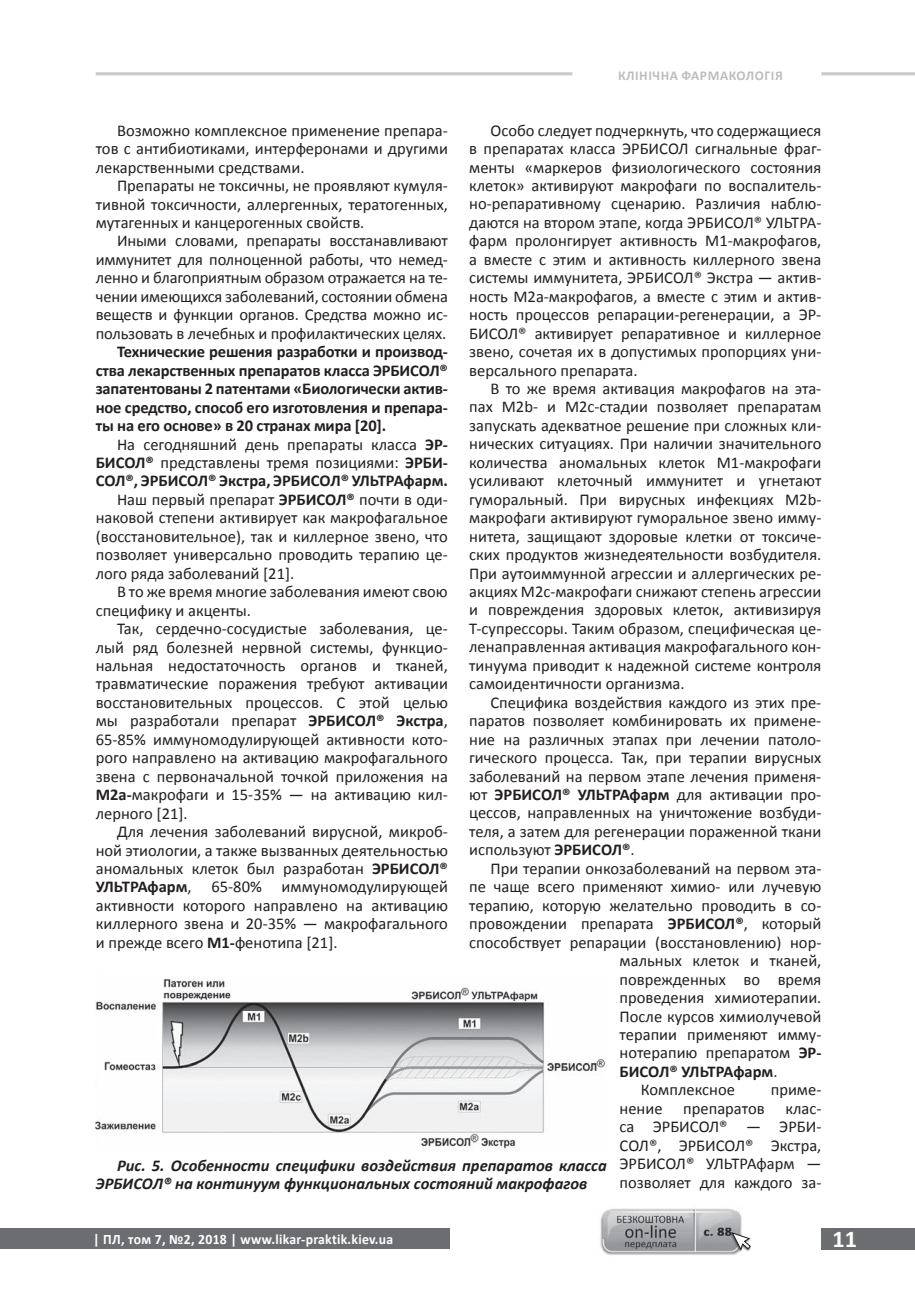
<style>
.page{position:relative;width:915px;height:1306px;background:#fff}
.page>*{position:absolute;margin:0;border:0;box-sizing:border-box;transform-origin:0 0}
.t1{font:700 24.15px "Calibri";color:#fff}
.t2{font:16.5px/18.5px "Calibri";color:#231f20;text-align:justify}
.t3{font:700 16.5px/18.5px "Calibri";letter-spacing:-.01em;color:#231f20;text-align:justify}
.t4{font:italic 700 16.5px/18px "Calibri";color:#231f20}
.t5{font:700 14.4px "Calibri";letter-spacing:.02em;color:#fff;scale:.95 1}
.t6{font:700 13.5px "Calibri";letter-spacing:.04em;color:#bcbdc0}
.s1{font-weight:700}
.s2{font-weight:400}
</style>
<div class="page">
<div style="left:0;top:1228px;width:450px;height:20px;background:#6c6d70"></div>
<div style="left:821px;top:1228px;width:93px;height:21px;background:#6c6d70"></div>
<img style="left:600px;top:1208px;width:142px;height:47px">
<div style="left:729px;top:1232px;width:22px;height:20px;background:#231f20;opacity:.75"></div>
<svg style="left:731px;top:1232px;width:19px;height:18px"></svg>
<hr style="left:96px;top:72px;width:476px;height:3px;background:#939598">
<hr style="left:821px;top:72px;width:93px;height:3px;background:#939598">
<img style="left:96px;top:979px;width:510px;height:171px">
<p class="t6" style="left:617px;top:67px;width:166px">КЛІНІЧНА ФАРМАКОЛОГІЯ</p>
<p class="t2" style="left:469px;top:121px;width:353px;text-indent:21px">Особо следует подчеркнуть, что содержащиеся в препаратах класса ЭРБИСОЛ сигнальные фраг&shy;менты «маркеров физиологического состояния клеток» активируют макрофаги по воспалитель&shy;но-репаративному сценарию. Различия наблю&shy;даются на втором этапе, когда ЭРБИСОЛ® УЛЬТРА&shy;фарм пролонгирует активность М1-макрофагов, а вместе с этим и активность киллерного звена системы иммунитета, ЭРБИСОЛ® Экстра — актив&shy;ность М2а-макрофагов, а вместе с этим и актив&shy;ность процессов репарации-регенерации, а ЭР-БИСОЛ® активирует репаративное и киллерное звено, сочетая их в допустимых пропорциях уни&shy;версального препарата.</p>
<p class="t2" style="left:469px;top:379px;width:353px;text-indent:21px">В то же время активация макрофагов на эта&shy;пах М2b- и М2с-стадии позволяет препаратам запускать адекватное решение при сложных кли&shy;нических ситуациях. При наличии значительного количества аномальных клеток М1-макрофаги усиливают клеточный иммунитет и угнетают гуморальный. При вирусных инфекциях М2b&shy;макрофаги активируют гуморальное звено имму&shy;нитета, защищают здоровые клетки от токсиче&shy;ских продуктов жизнедеятельности возбудителя.<br>При аутоиммунной агрессии и аллергических ре&shy;акциях М2с-макрофаги снижают степень агрессии и повреждения здоровых клеток, активизируя Т-супрессоры. Таким образом, специфическая це&shy;ленаправленная активация макрофагального кон&shy;тинуума приводит к надежной системе контроля самоидентичности организма.</p>
<p class="t2" style="left:469px;top:693px;width:353px;text-indent:21px">Специфика воздействия каждого из этих пре&shy;паратов позволяет комбинировать их примене&shy;ние на различных этапах при лечении патоло&shy;гического процесса. Так, при терапии вирусных заболеваний на первом этапе лечения применя&shy;ют <span class="s1">ЭРБИСОЛ® УЛЬТРАфарм</span> для активации про&shy;цессов, направленных на уничтожение возбуди&shy;теля, а затем для регенерации пораженной ткани используют <span class="s1">ЭРБИСОЛ®</span>.</p>
<p class="t2" style="left:490px;top:859px;width:332px">При терапии онкозаболеваний на первом эта-</p>
<p class="t2" style="left:469px;top:877px;width:353px">пе чаще всего применяют химио- или лучевую</p>
<p class="t2" style="left:469px;top:896px;width:353px">терапию, которую желательно проводить в со-</p>
<p class="t2" style="left:469px;top:914px;width:353px">провождении препарата <span class="s1">ЭРБИСОЛ®</span>, который</p>
<p class="t2" style="left:469px;top:933px;width:353px">способствует репарации (восстановлению) нор-</p>
<p class="t2" style="left:619px;top:951px;width:203px">мальных клеток и тканей,</p>
<p class="t2" style="left:619px;top:969px;width:203px">поврежденных во время</p>
<p class="t2" style="left:619px;top:988px;width:203px">проведения химиотерапии.</p>
<p class="t2" style="left:619px;top:1006px;width:203px">После курсов химиолучевой</p>
<p class="t2" style="left:619px;top:1025px;width:203px">терапии применяют имму-</p>
<p class="t2" style="left:619px;top:1043px;width:203px">нотерапию препаратом <span class="s1">ЭР-</span></p>
<p class="t3" style="left:619px;top:1062px;width:159px">БИСОЛ® УЛЬТРАфарм<span class="s2">.</span></p>
<p class="t2" style="left:640px;top:1080px;width:95px">Комплексное</p>
<p class="t2" style="left:770px;top:1080px;width:52px">приме-</p>
<p class="t2" style="left:619px;top:1099px;width:45px">нение</p>
<p class="t2" style="left:683px;top:1099px;width:83px">препаратов</p>
<p class="t2" style="left:96px;top:121px;width:353px;text-indent:21px">Возможно комплексное применение препара&shy;тов с антибиотиками, интерферонами и другими лекарственными средствами.</p>
<p class="t2" style="left:96px;top:176px;width:353px;text-indent:21px">Препараты не токсичны, не проявляют кумуля&shy;тивной токсичности, аллергенных, тератогенных, мутагенных и канцерогенных свойств.</p>
<p class="t2" style="left:96px;top:232px;width:353px;text-indent:21px">Иными словами, препараты восстанавливают иммунитет для полноценной работы, что немед&shy;ленно и благоприятным образом отражается на те&shy;чении имеющихся заболеваний, состоянии обмена веществ и функции органов. Средства можно ис&shy;пользовать в лечебных и профилактических целях.</p>
<p class="t3" style="left:96px;top:342px;width:353px;text-indent:21px">Технические решения разработки и производ&shy;ства лекарственных препаратов класса ЭРБИСОЛ® запатентованы 2 патентами «Биологически актив&shy;ное средство, способ его изготовления и препара&shy;ты на его основе» в 20 странах мира [20].</p>
<p class="t2" style="left:117px;top:435px;width:332px">На сегодняшний день препараты класса <span class="s1">ЭР-</span></p>
<p class="t2" style="left:96px;top:453px;width:353px"><span class="s1">БИСОЛ®</span> представлены тремя позициями: <span class="s1">ЭРБИ-</span></p>
<p class="t3" style="left:96px;top:471px;width:353px">СОЛ®, ЭРБИСОЛ® Экстра, ЭРБИСОЛ® УЛЬТРАфарм.</p>
<p class="t2" style="left:117px;top:490px;width:332px">Наш первый препарат <span class="s1">ЭРБИСОЛ®</span> почти в оди-</p>
<p class="t2" style="left:96px;top:508px;width:353px">наковой степени активирует как макрофагальное</p>
<p class="t2" style="left:96px;top:527px;width:353px">(восстановительное), так и киллерное звено, что</p>
<p class="t2" style="left:96px;top:545px;width:353px">позволяет универсально проводить терапию це-</p>
<p class="t2" style="left:96px;top:564px;width:200px">лого ряда заболеваний [21].</p>
<p class="t2" style="left:117px;top:582px;width:332px">В то же время многие заболевания имеют свою</p>
<p class="t2" style="left:96px;top:601px;width:157px">специфику и акценты.</p>
<p class="t2" style="left:117px;top:619px;width:332px">Так, сердечно-сосудистые заболевания, це-</p>
<p class="t2" style="left:96px;top:638px;width:352px">лый ряд болезней нервной системы, функцио-</p>
<p class="t2" style="left:96px;top:656px;width:353px">нальная недостаточность органов и тканей,</p>
<p class="t2" style="left:96px;top:674px;width:353px">травматические поражения требуют активации</p>
<p class="t2" style="left:96px;top:693px;width:353px">восстановительных процессов. С этой целью</p>
<p class="t2" style="left:96px;top:711px;width:353px">мы разработали препарат <span class="s1">ЭРБИСОЛ® Экстра</span>,</p>
<p class="t2" style="left:96px;top:730px;width:353px">65-85% иммуномодулирующей активности кото-</p>
<p class="t2" style="left:96px;top:748px;width:353px">рого направлено на активацию макрофагального</p>
<p class="t2" style="left:96px;top:767px;width:353px">звена с первоначальной точкой приложения на</p>
<p class="t2" style="left:96px;top:785px;width:353px"><span class="s1">М2а-</span>макрофаги и 15-35% — на активацию кил-</p>
<p class="t2" style="left:96px;top:804px;width:93px">лерного [21].</p>
<p class="t2" style="left:117px;top:822px;width:332px">Для лечения заболеваний вирусной, микроб-</p>
<p class="t2" style="left:96px;top:840px;width:353px">ной этиологии, а также вызванных деятельностью</p>
<p class="t2" style="left:96px;top:859px;width:353px">аномальных клеток был разработан <span class="s1">ЭРБИСОЛ®</span></p>
<p class="t2" style="left:96px;top:877px;width:353px"><span class="s1">УЛЬТРАфарм</span>, 65-80% иммуномодулирующей</p>
<p class="t2" style="left:96px;top:896px;width:353px">активности которого направлено на активацию</p>
<p class="t2" style="left:96px;top:914px;width:353px">киллерного звена и 20-35% — макрофагального</p>
<p class="t2" style="left:96px;top:933px;width:243px">и прежде всего <span class="s1">М1-</span>фенотипа [21].</p>
<p class="t2" style="left:619px;top:1099px;width:203px;text-indent:166px">клас&shy;са ЭРБИСОЛ® — ЭРБИ-СОЛ®, ЭРБИСОЛ® Экстра, ЭРБИСОЛ® УЛЬТРАфарм — позволяет для каждого за-</p>
<p class="t4" style="left:96px;top:1156px;width:512px;text-indent:21px">Рис. 5. Особенности специфики воздействия препаратов класса<br>ЭРБИСОЛ® на континуум функциональных состояний макрофагов</p>
<p class="t5" style="left:93px;top:1229px;width:317px">| ПЛ, том 7, №2, 2018 | www.likar-praktik.kiev.ua</p>
<h1 class="t1" style="left:832px;top:1223px;width:26px">11</h1>
</div>
